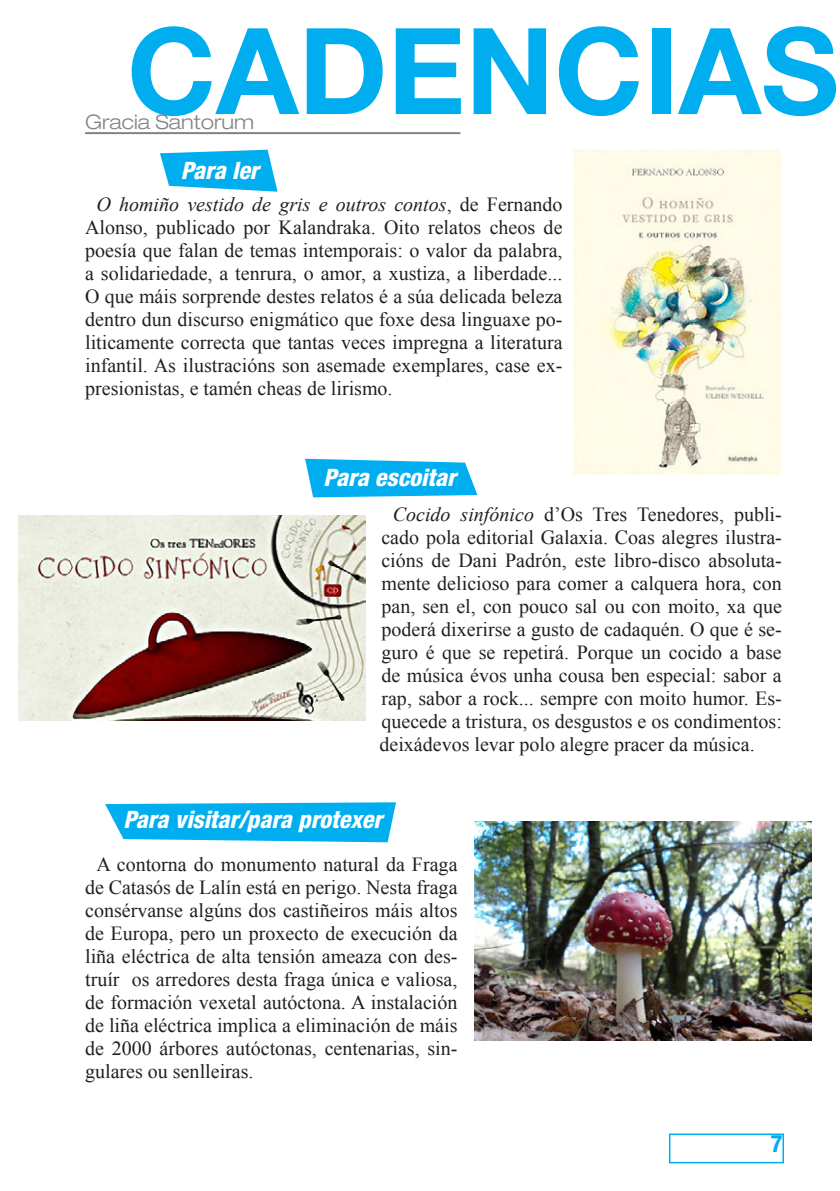
<style>
.page{position:relative;width:840px;height:1191px;background:#fff}
.page>*{position:absolute;margin:0;border:0;box-sizing:border-box;transform-origin:0 0}
.t1{font:700 120px "Helvetica Neue LT Std";color:#00aeef}
.t2{font:italic 800 condensed 24px "Helvetica Neue LT Std";color:#fff}
.t3{font:700 condensed 24px "Helvetica Neue LT Std";color:#00aeef}
.t4{font:20px/23px "Times New Roman";color:#231f20;text-align:justify}
.t5{font:300 expanded 20px "Helvetica Neue LT Std";color:#808285}
.s1{font-style:italic}
</style>
<div class="page">
<img style="left:573px;top:150px;width:206px;height:324px">
<div style="left:668px;top:1133px;width:115px;height:30px;border:2px solid #00aeef"></div>
<svg style="left:305px;top:459px;width:172px;height:38px;background:#1eb7f0"></svg>
<svg style="left:105px;top:802px;width:291px;height:40px;background:#1bb6f0"></svg>
<svg style="left:160px;top:150px;width:117px;height:42px"></svg>
<hr style="left:85px;top:132px;width:375px;height:2px;background:#808285">
<img style="left:19px;top:515px;width:346px;height:205px">
<img style="left:474px;top:822px;width:337px;height:218px">
<h1 class="t1" style="left:127px;top:-3px;width:713px">CADENCIAS</h1>
<p class="t5" style="left:85px;top:110px;width:170px">Gracia Santorum</p>
<p class="t2" style="left:181px;top:155px;width:79px">Para ler</p>
<p class="t4" style="left:85px;top:192px;width:478px;text-indent:11px"><span class="s1">O homiño vestido de gris e outros contos</span>, de Fernando Alonso, publicado por Kalandraka. Oito relatos cheos de poesía que falan de temas intemporais: o valor da palabra, a solidariedade, a tenrura, o amor, a xustiza, a liberdade...<br>O que máis sorprende destes relatos é a súa delicada beleza dentro dun discurso enigmático que foxe desa linguaxe po&shy;liticamente correcta que tantas veces impregna a literatura infantil. As ilustracións son asemade exemplares, case ex&shy;presionistas, e tamén cheas de lirismo.</p>
<p class="t2" style="left:323px;top:462px;width:134px">Para escoitar</p>
<p class="t4" style="left:379px;top:502px;width:404px;text-indent:13px"><span class="s1">Cocido sinfónico</span> d’Os Tres Tenedores, publi&shy;cado pola editorial Galaxia. Coas alegres ilustra&shy;cións de Dani Padrón, este libro-disco absoluta&shy;mente delicioso para comer a calquera hora, con pan, sen el, con pouco sal ou con moito, xa que poderá dixerirse a gusto de cadaquén. O que é se&shy;guro é que se repetirá. Porque un cocido a base de música évos unha cousa ben especial: sabor a rap, sabor a rock... sempre con moito humor. Es&shy;quecede a tristura, os desgustos e os condimentos: deixádevos levar polo alegre pracer da música.</p>
<p class="t2" style="left:123px;top:804px;width:260px">Para visitar/para protexer</p>
<p class="t4" style="left:85px;top:852px;width:374px;text-indent:11px">A contorna do monumento natural da Fraga de Catasós de Lalín está en perigo. Nesta fraga consérvanse algúns dos castiñeiros máis altos de Europa, pero un proxecto de execución da liña eléctrica de alta tensión ameaza con des&shy;truír os arredores desta fraga única e valiosa, de formación vexetal autóctona. A instalación de liña eléctrica implica a eliminación de máis de 2000 árbores autóctonas, centenarias, sin&shy;gulares ou senlleiras.</p>
<p class="t3" style="left:770px;top:1129px;width:13px">7</p>
</div>
